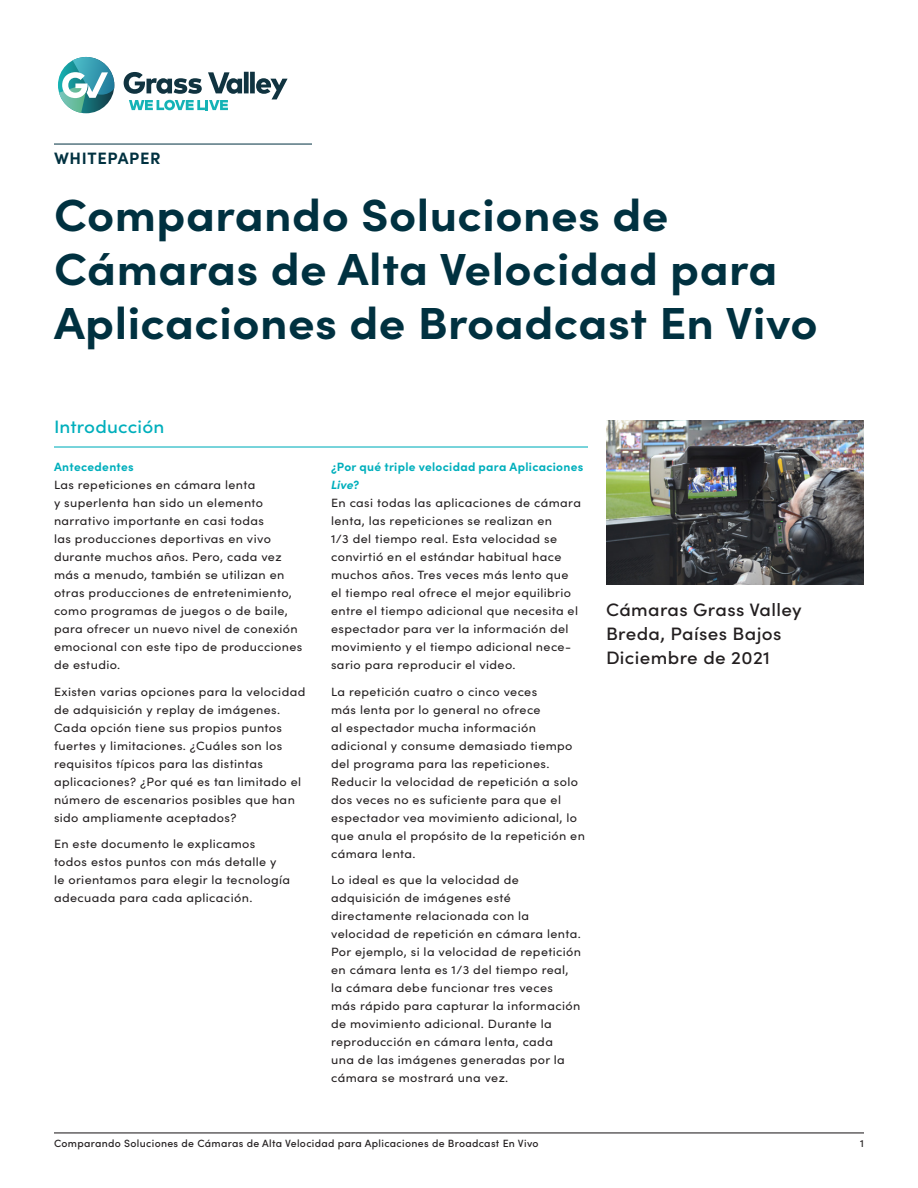
<style>
.page{position:relative;width:918px;height:1188px;background:#fff}
.page>*{position:absolute;margin:0;border:0;box-sizing:border-box;transform-origin:0 0}
._01_Title_Cover_34_3{font:700 45px/54px "Sofia Pro";letter-spacing:.01em;color:#003140;scale:1.05 1}
._06_Pull_quote_name{font:500 18px "Sofia Pro";letter-spacing:.02em;color:#231f20;scale:1.05 1}
._03_Heading_B_12_16p{font:500 18px "Sofia Pro";letter-spacing:.01em;color:#00afbc;scale:1.05 1}
._00_Doc_Type_w_rule{font:700 16.5px "Sofia Pro";letter-spacing:.04em;color:#003140}
._01_Body_copy_9_12pt{font:12px/18px "Sofia Pro";letter-spacing:.03em;color:#231f20;scale:1.05 1}
._04_Heading_C_9_12pt{font:700 12px/18px "Sofia Pro";letter-spacing:.025em;color:#00afbc}
._06_Footer_7_8pt{font:500 10.5px "Sofia Pro";letter-spacing:.03em;color:#231f20}
.s1{font-style:italic}
</style>
<div class="page">
<svg style="left:124px;top:72px;width:164px;height:38px"></svg>
<svg style="left:59px;top:57px;width:55px;height:56px"></svg>
<hr style="left:54px;top:1132px;width:810px;height:1px;background:#231f20">
<img style="left:606px;top:420px;width:258px;height:165px">
<hr style="left:54px;top:446px;width:534px;height:2px;background:#00afbc">
<hr style="left:54px;top:144px;width:258px;height:1px;background:#003140">
<p class="_00_Doc_Type_w_rule" style="left:54px;top:145px;width:108px">WHITEPAPER</p>
<p class="_01_Title_Cover_34_3" style="left:54px;top:185px;width:729px">Comparando Soluciones de<br>Cámaras de Alta Velocidad para<br>Aplicaciones de Broadcast En Vivo</p>
<p class="_03_Heading_B_12_16p" style="left:54px;top:413px;width:107px">Introducción</p>
<p class="_04_Heading_C_9_12pt" style="left:54px;top:457px;width:81px">Antecedentes</p>
<p class="_01_Body_copy_9_12pt" style="left:54px;top:475px;width:238px">Las repeticiones en cámara lenta<br>y superlenta han sido un elemento narrativo importante en casi todas<br>las producciones deportivas en vivo durante muchos años. Pero, cada vez más a menudo, también se utilizan en otras producciones de entretenimiento, como programas de juegos o de baile, para ofrecer un nuevo nivel de conexión emocional con este tipo de producciones de estudio.</p>
<p class="_01_Body_copy_9_12pt" style="left:54px;top:682px;width:241px">Existen varias opciones para la velocidad de adquisición y replay de imágenes.<br>Cada opción tiene sus propios puntos fuertes y limitaciones. ¿Cuáles son los requisitos típicos para las distintas aplicaciones? ¿Por qué es tan limitado el número de escenarios posibles que han sido ampliamente aceptados?</p>
<p class="_01_Body_copy_9_12pt" style="left:54px;top:834px;width:226px">En este documento le explicamos todos estos puntos con más detalle y<br>le orientamos para elegir la tecnología adecuada para cada aplicación.</p>
<p class="_04_Heading_C_9_12pt" style="left:331px;top:457px;width:254px">¿Por qué triple velocidad para Aplicaciones<br><span class="s1">Live</span>?</p>
<p class="_01_Body_copy_9_12pt" style="left:331px;top:493px;width:239px">En casi todas las aplicaciones de cámara lenta, las repeticiones se realizan en<br>1/3 del tiempo real. Esta velocidad se convirtió en el estándar habitual hace muchos años. Tres veces más lento que el tiempo real ofrece el mejor equilibrio entre el tiempo adicional que necesita el espectador para ver la información del movimiento y el tiempo adicional nece&shy;sario para reproducir el video.</p>
<p class="_01_Body_copy_9_12pt" style="left:331px;top:682px;width:243px">La repetición cuatro o cinco veces<br>más lenta por lo general no ofrece<br>al espectador mucha información adicional y consume demasiado tiempo del programa para las repeticiones.<br>Reducir la velocidad de repetición a solo dos veces no es suficiente para que el espectador vea movimiento adicional, lo que anula el propósito de la repetición en cámara lenta.</p>
<p class="_01_Body_copy_9_12pt" style="left:331px;top:870px;width:240px">Lo ideal es que la velocidad de adquisición de imágenes esté directamente relacionada con la velocidad de repetición en cámara lenta.<br>Por ejemplo, si la velocidad de repetición en cámara lenta es 1/3 del tiempo real, la cámara debe funcionar tres veces<br>más rápido para capturar la información de movimiento adicional. Durante la reproducción en cámara lenta, cada<br>una de las imágenes generadas por la cámara se mostrará una vez.</p>
<p class="_06_Pull_quote_name" style="left:606px;top:596px;width:188px">Cámaras Grass Valley</p>
<p class="_06_Pull_quote_name" style="left:606px;top:620px;width:169px">Breda, Países Bajos</p>
<p class="_06_Pull_quote_name" style="left:606px;top:644px;width:158px">Diciembre de 2021</p>
<p class="_06_Footer_7_8pt" style="left:54px;top:1136px;width:486px">Comparando Soluciones de Cámaras de Alta Velocidad para Aplicaciones de Broadcast En Vivo</p>
<p class="_06_Footer_7_8pt" style="left:860px;top:1136px;width:5px">1</p>
</div>
